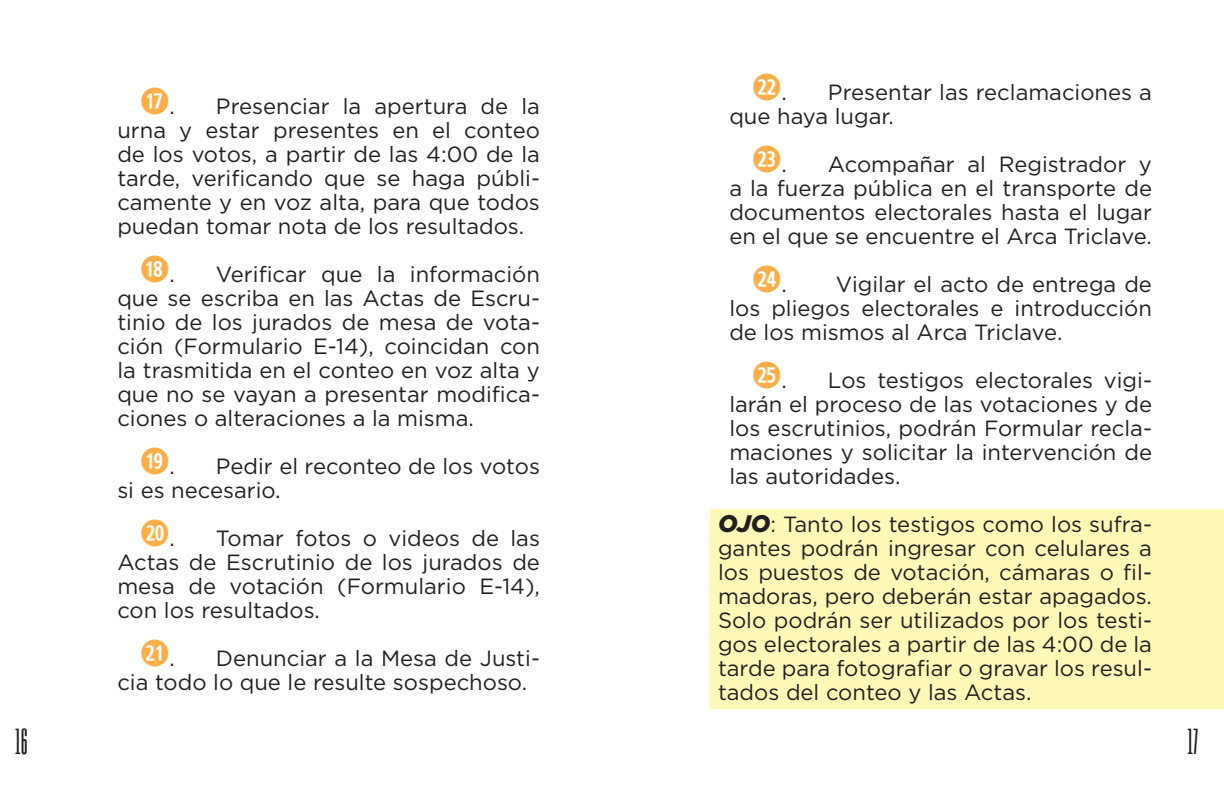
<style>
.page{position:relative;width:1224px;height:792px;background:#fff}
.page>*{position:absolute;margin:0;border:0;box-sizing:border-box;transform-origin:0 0}
.t1{font:30px "Six Caps";color:#231f20}
.Estilo_de_párrafo_sa{font:22px/24px "Gotham";color:#231f20;text-align:justify}
.Estilo_de_párrafo_2{font:22px/24px "Gotham";color:#231f20;text-align:justify}
.s1{font-family:"Combi Numerals Ltd";font-size:36px;color:#fbae46}
.s2{font-weight:900;font-style:italic;font-size:24px}
</style>
<div class="page">
<div style="left:711px;top:509px;width:513px;height:200px;background:#fff9b8"></div>
<p class="Estilo_de_párrafo_sa" style="left:117px;top:93px;width:424px;text-indent:23px"><span class="s1">17</span>. Presenciar la apertura de la urna y estar presentes en el conteo de los votos, a partir de las 4:00 de la tarde, verificando que se haga públi&shy;camente y en voz alta, para que todos puedan tomar nota de los resultados.</p>
<p class="Estilo_de_párrafo_sa" style="left:117px;top:261px;width:424px;text-indent:23px"><span class="s1">18</span>. Verificar que la información que se escriba en las Actas de Escru&shy;tinio de los jurados de mesa de vota&shy;ción (Formulario E-14), coincidan con la trasmitida en el conteo en voz alta y que no se vayan a presentar modifica&shy;ciones o alteraciones a la misma.</p>
<p class="Estilo_de_párrafo_sa" style="left:117px;top:453px;width:424px;text-indent:23px"><span class="s1">19</span>. Pedir el reconteo de los votos si es necesario.</p>
<p class="Estilo_de_párrafo_sa" style="left:117px;top:525px;width:424px;text-indent:23px"><span class="s1">20</span>. Tomar fotos o videos de las Actas de Escrutinio de los jurados de mesa de votación (Formulario E-14), con los resultados.</p>
<p class="Estilo_de_párrafo_sa" style="left:117px;top:645px;width:424px;text-indent:23px"><span class="s1">21</span>. Denunciar a la Mesa de Justi&shy;cia todo lo que le resulte sospechoso.</p>
<p class="Estilo_de_párrafo_sa" style="left:729px;top:80px;width:424px;text-indent:23px"><span class="s1">22</span>. Presentar las reclamaciones a que haya lugar.</p>
<p class="Estilo_de_párrafo_sa" style="left:729px;top:152px;width:424px;text-indent:23px"><span class="s1">23</span>. Acompañar al Registrador y a la fuerza pública en el transporte de documentos electorales hasta el lugar en el que se encuentre el Arca Triclave.</p>
<p class="Estilo_de_párrafo_sa" style="left:729px;top:272px;width:424px;text-indent:23px"><span class="s1">24</span>. Vigilar el acto de entrega de los pliegos electorales e introducción de los mismos al Arca Triclave.</p>
<p class="Estilo_de_párrafo_sa" style="left:729px;top:368px;width:424px;text-indent:23px"><span class="s1">25</span>. Los testigos electorales vigi&shy;larán el proceso de las votaciones y de los escrutinios, podrán Formular recla&shy;maciones y solicitar la intervención de las autoridades.</p>
<p class="Estilo_de_párrafo_2" style="left:718px;top:512px;width:436px"><span class="s2">OJO</span>: Tanto los testigos como los sufra&shy;gantes podrán ingresar con celulares a los puestos de votación, cámaras o fil&shy;madoras, pero deberán estar apagados.<br>Solo podrán ser utilizados por los testi&shy;gos electorales a partir de las 4:00 de la tarde para fotografiar o gravar los resul&shy;tados del conteo y las Actas.</p>
<h1 class="t1" style="left:15px;top:720px;width:14px">16</h1>
<h1 class="t1" style="left:1187px;top:720px;width:12px">17</h1>
</div>
